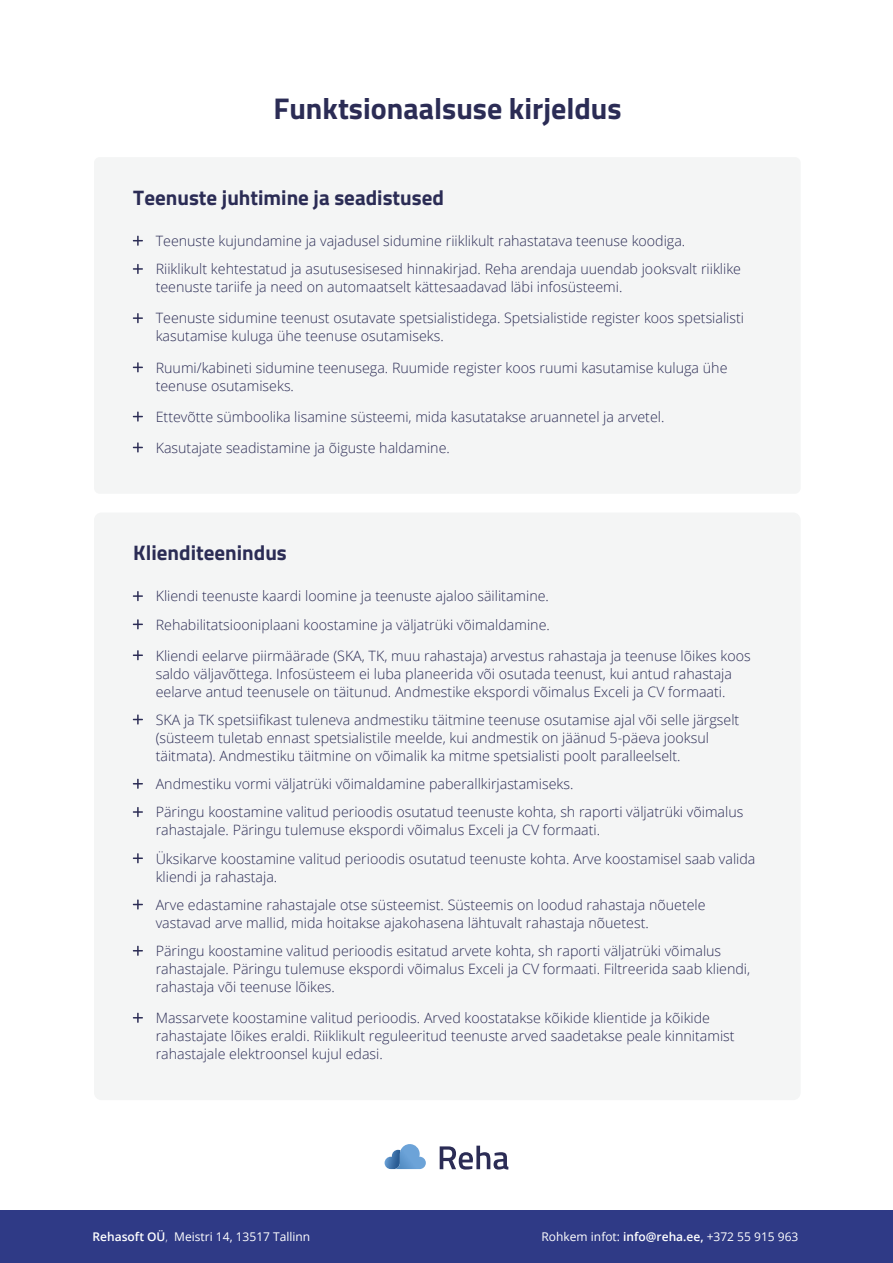
<style>
.page{position:relative;width:893px;height:1263px;background:#fff}
.page>*{position:absolute;margin:0;border:0;box-sizing:border-box;transform-origin:0 0}
.t1{font:700 30px "Titillium";color:#2b2c55}
.t2{font:700 21px "Titillium";color:#2b2c55}
.t3{font:300 14.25px/18px "Open Sans";color:#2b2c55}
.t4{font:12px "Open Sans";color:#fff}
.s1{font-weight:600}
.s2{font-weight:300}
</style>
<div class="page">
<svg style="left:440px;top:1146px;width:68px;height:23px"></svg>
<svg style="left:385px;top:1144px;width:41px;height:25px"></svg>
<div style="left:94px;top:157px;width:707px;height:337px;background:#f4f5f5;border-radius:6px"></div>
<svg style="left:133px;top:236px;width:10px;height:10px"></svg>
<svg style="left:133px;top:264px;width:10px;height:10px"></svg>
<svg style="left:133px;top:313px;width:10px;height:10px"></svg>
<svg style="left:133px;top:362px;width:10px;height:10px"></svg>
<svg style="left:133px;top:411px;width:10px;height:11px"></svg>
<svg style="left:133px;top:442px;width:10px;height:10px"></svg>
<div style="left:94px;top:512px;width:707px;height:588px;background:#f4f5f5;border-radius:8px"></div>
<svg style="left:133px;top:591px;width:10px;height:10px"></svg>
<svg style="left:133px;top:619px;width:10px;height:10px"></svg>
<svg style="left:133px;top:650px;width:10px;height:10px"></svg>
<svg style="left:133px;top:714px;width:10px;height:10px"></svg>
<svg style="left:133px;top:779px;width:10px;height:10px"></svg>
<svg style="left:133px;top:807px;width:10px;height:10px"></svg>
<svg style="left:133px;top:853px;width:10px;height:10px"></svg>
<svg style="left:133px;top:899px;width:10px;height:10px"></svg>
<svg style="left:133px;top:946px;width:10px;height:10px"></svg>
<svg style="left:133px;top:1013px;width:10px;height:10px"></svg>
<div style="left:0;top:1210px;width:893px;height:53px;background:#2f3a86"></div>
<h1 class="t1" style="left:273px;top:86px;width:350px">Funktsionaalsuse kirjeldus</h1>
<h2 class="t2" style="left:133px;top:181px;width:312px">Teenuste juhtimine ja seadistused</h2>
<p class="t3" style="left:156px;top:226px;width:587px;line-height:28.2px">Teenuste kujundamine ja vajadusel sidumine riiklikult rahastatava teenuse koodiga.<br>Riiklikult kehtestatud ja asutusesisesed hinnakirjad. Reha arendaja uuendab jooksvalt riiklike</p>
<p class="t3" style="left:156px;top:271px;width:590px;line-height:31.2px">teenuste tariife ja need on automaatselt kättesaadavad läbi infosüsteemi.<br>Teenuste sidumine teenust osutavate spetsialistidega. Spetsialistide register koos spetsialisti</p>
<p class="t3" style="left:156px;top:320px;width:573px;line-height:31.2px">kasutamise kuluga ühe teenuse osutamiseks.<br>Ruumi/kabineti sidumine teenusega. Ruumide register koos ruumi kasutamise kuluga ühe</p>
<p class="t3" style="left:156px;top:369px;width:510px;line-height:31px">teenuse osutamiseks.<br>Ettevõtte sümboolika lisamine süsteemi, mida kasutatakse aruannetel ja arvetel.<br>Kasutajate seadistamine ja õiguste haldamine.</p>
<h2 class="t2" style="left:133px;top:537px;width:155px">Klienditeenindus</h2>
<p class="t3" style="left:156px;top:582px;width:396px;line-height:28.2px">Kliendi teenuste kaardi loomine ja teenuste ajaloo säilitamine.<br>Rehabilitatsiooniplaani koostamine ja väljatrüki võimaldamine.</p>
<p class="t3" style="left:156px;top:646px;width:596px">Kliendi eelarve piirmäärade (SKA, TK, muu rahastaja) arvestus rahastaja ja teenuse lõikes koos saldo väljavõttega. Infosüsteem ei luba planeerida või osutada teenust, kui antud rahastaja eelarve antud teenusele on täitunud. Andmestike ekspordi võimalus Exceli ja CV formaati.</p>
<p class="t3" style="left:156px;top:710px;width:585px">SKA ja TK spetsiifikast tuleneva andmestiku täitmine teenuse osutamise ajal või selle järgselt (süsteem tuletab ennast spetsialistile meelde, kui andmestik on jäänud 5-päeva jooksul täitmata). Andmestiku täitmine on võimalik ka mitme spetsialisti poolt paralleelselt.</p>
<p class="t3" style="left:156px;top:769px;width:589px;line-height:28.2px">Andmestiku vormi väljatrüki võimaldamine paberallkirjastamiseks.<br>Päringu koostamine valitud perioodis osutatud teenuste kohta, sh raporti väljatrüki võimalus</p>
<p class="t3" style="left:156px;top:816px;width:601px;line-height:28.2px">rahastajale. Päringu tulemuse ekspordi võimalus Exceli ja CV formaati.<br>Üksikarve koostamine valitud perioodis osutatud teenuste kohta. Arve koostamisel saab valida</p>
<p class="t3" style="left:156px;top:862px;width:551px;line-height:28.2px">kliendi ja rahastaja.<br>Arve edastamine rahastajale otse süsteemist. Süsteemis on loodud rahastaja nõuetele</p>
<p class="t3" style="left:156px;top:908px;width:567px;line-height:28.2px">vastavad arve mallid, mida hoitakse ajakohasena lähtuvalt rahastaja nõuetest.<br>Päringu koostamine valitud perioodis esitatud arvete kohta, sh raporti väljatrüki võimalus</p>
<p class="t3" style="left:156px;top:959px;width:596px">rahastajale. Päringu tulemuse ekspordi võimalus Exceli ja CV formaati. Filtreerida saab kliendi, rahastaja või teenuse lõikes.</p>
<p class="t3" style="left:156px;top:1008px;width:580px">Massarvete koostamine valitud perioodis. Arved koostatakse kõikide klientide ja kõikide rahastajate lõikes eraldi. Riiklikult reguleeritud teenuste arved saadetakse peale kinnitamist rahastajale elektroonsel kujul edasi.</p>
<p class="t4" style="left:93px;top:1229px;width:219px"><span class="s1">Rehasoft OÜ</span><span class="s2">,</span> Meistri 14, 13517 Tallinn</p>
<p class="t4" style="left:542px;top:1229px;width:258px">Rohkem infot: <span class="s1">info@reha.ee,</span> +372 55 915 963</p>
</div>
